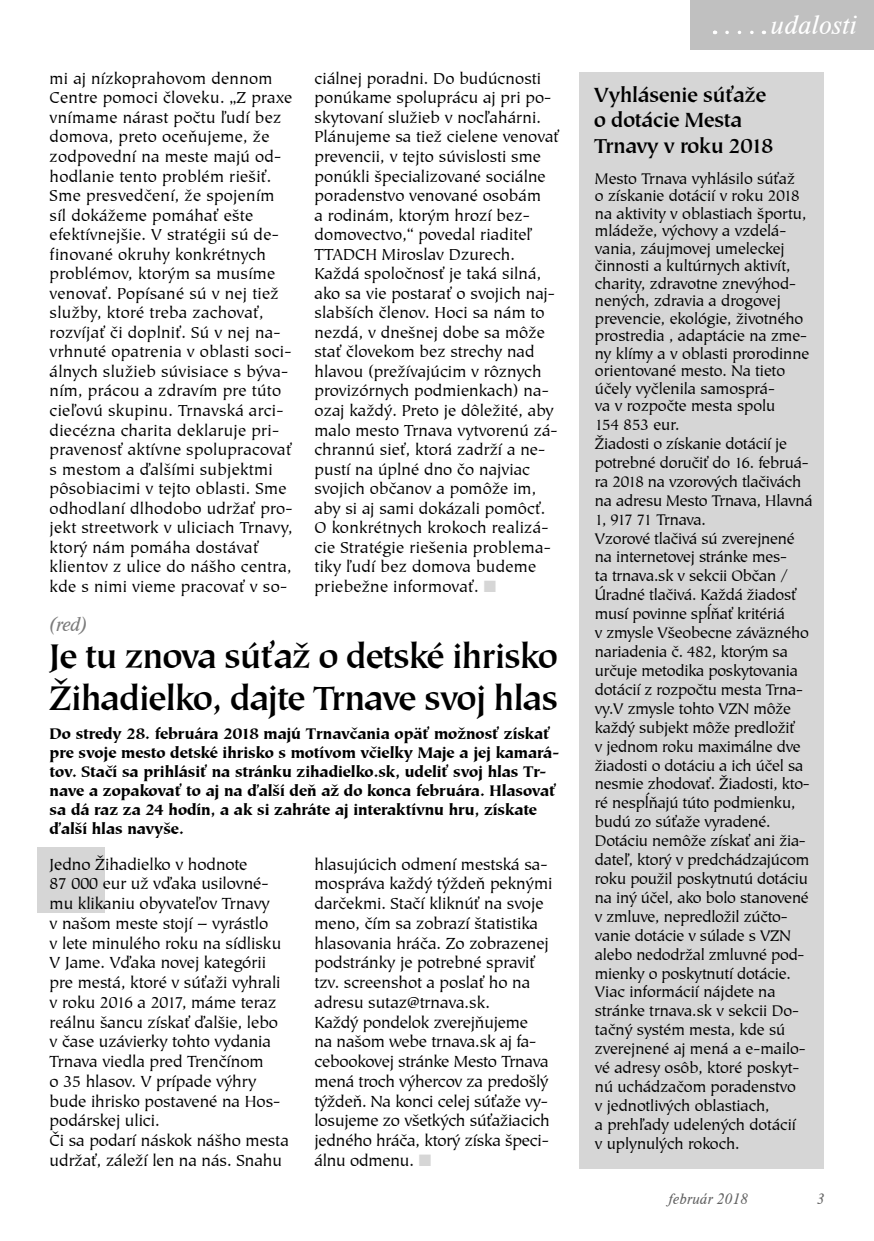
<style>
.page{position:relative;width:874px;height:1241px;background:#fff}
.page>*{position:absolute;margin:0;border:0;box-sizing:border-box;transform-origin:0 0}
.Nadpis_hlavny{font:500 35px/42px "Tiepolo Itc T";letter-spacing:-.01em;color:#000}
.t1{font:28px "Timeless T Ligh Ital";color:#fff}
.Nadpis_hlavny-2{font:500 21px/25.2px "Tiepolo Itc T";color:#000}
.autor{font:21px "Timeless T Ligh Ital";color:#7c7c7c}
.bezny_txt_9{font:16.45px/19.8px "Tiepolo Itc T";color:#000}
.bezny_txt_9-2{font:16.28px/19.6px "Tiepolo Itc T";letter-spacing:.01em;color:#000}
.bezny_txt_9-3{font:15.75px/18.9px "Tiepolo Itc T";letter-spacing:-.01em;color:#000}
.perex{font:15.75px/17.7px "Tiepolo Itc T";color:#000}
.perex-2{font:15.75px/18.9px "Tiepolo Itc T Blac";color:#000}
.t2{font:15.75px "Timeless T Ligh Ital";color:#636363}
</style>
<div class="page">
<div style="left:689px;top:0;width:184px;height:50px;background:#c0c0c0"></div>
<div style="left:37px;top:847px;width:68px;height:65px;background:#d6d6d6"></div>
<svg style="left:714px;top:31px;width:50px;height:3px"></svg>
<div style="left:579px;top:72px;width:244px;height:1095px;background:#d6d6d6"></div>
<p class="bezny_txt_9-2" style="left:50px;top:68px;width:244px">mi aj nízkoprahovom dennom<br>Centre pomoci človeku. „Z praxe vnímame nárast počtu ľudí bez domova, preto oceňujeme, že zodpovední na meste majú od&shy;hodlanie tento problém riešiť.<br>Sme presvedčení, že spojením síl dokážeme pomáhať ešte efektívnejšie. V stratégii sú de&shy;finované okruhy konkrétnych problémov, ktorým sa musíme venovať. Popísané sú v nej tiež služby, ktoré treba zachovať, rozvíjať či doplniť. Sú v nej na&shy;vrhnuté opatrenia v oblasti soci&shy;álnych služieb súvisiace s býva&shy;ním, prácou a zdravím pre túto cieľovú skupinu. Trnavská arci&shy;diecézna charita deklaruje pri&shy;pravenosť aktívne spolupracovať s mestom a ďalšími subjektmi pôsobiacimi v tejto oblasti. Sme odhodlaní dlhodobo udržať pro&shy;jekt streetwork v uliciach Trnavy, ktorý nám pomáha dostávať klientov z ulice do nášho centra, kde s nimi vieme pracovať v so-</p>
<p class="bezny_txt_9-2" style="left:314px;top:68px;width:246px">ciálnej poradni. Do budúcnosti ponúkame spoluprácu aj pri po&shy;skytovaní služieb v nocľahárni.<br>Plánujeme sa tiež cielene venovať prevencii, v tejto súvislosti sme ponúkli špecializované sociálne poradenstvo venované osobám<br>a rodinám, ktorým hrozí bez&shy;domovectvo,“ povedal riaditeľ<br>TTADCH Miroslav Dzurech.</p>
<p class="bezny_txt_9-2" style="left:314px;top:264px;width:244px">Každá spoločnosť je taká silná, ako sa vie postarať o svojich naj&shy;slabších členov. Hoci sa nám to nezdá, v dnešnej dobe sa môže stať človekom bez strechy nad hlavou (prežívajúcim v rôznych provizórnych podmienkach) na&shy;ozaj každý. Preto je dôležité, aby malo mesto Trnava vytvorenú zá&shy;chrannú sieť, ktorá zadrží a ne&shy;pustí na úplné dno čo najviac svojich občanov a pomôže im, aby si aj sami dokázali pomôcť.</p>
<p class="bezny_txt_9-2" style="left:314px;top:517px;width:238px">O konkrétnych krokoch realizá&shy;cie Stratégie riešenia problema&shy;tiky ľudí bez domova budeme priebežne informovať.</p>
<p class="autor" style="left:50px;top:612px;width:38px">(red)</p>
<p class="Nadpis_hlavny" style="left:50px;top:634px;width:509px">Je tu znova súťaž o detské ihrisko<br>Žihadielko, dajte Trnave svoj hlas</p>
<p class="perex-2" style="left:50px;top:724px;width:511px">Do stredy 28. februára 2018 majú Trnavčania opäť možnosť získať pre svoje mesto detské ihrisko s motívom včielky Maje a jej kamará&shy;tov. Stačí sa prihlásiť na stránku zihadielko.sk, udeliť svoj hlas Tr&shy;nave a zopakovať to aj na ďalší deň až do konca februára. Hlasovať sa dá raz za 24 hodín, a ak si zahráte aj interaktívnu hru, získate ďalší hlas navyše.</p>
<p class="bezny_txt_9" style="left:50px;top:853px;width:233px">Jedno Žihadielko v hodnote<br>87 000 eur už vďaka usilovné&shy;mu klikaniu obyvateľov Trnavy v našom meste stojí – vyrástlo<br>v lete minulého roku na sídlisku<br>V Jame. Vďaka novej kategórii pre mestá, ktoré v súťaži vyhrali v roku 2016 a 2017, máme teraz reálnu šancu získať ďalšie, lebo v čase uzávierky tohto vydania<br>Trnava viedla pred Trenčínom<br>o 35 hlasov. V prípade výhry bude ihrisko postavené na Hos&shy;podárskej ulici.</p>
<p class="bezny_txt_9" style="left:50px;top:1130px;width:241px">Či sa podarí náskok nášho mesta udržať, záleží len na nás. Snahu</p>
<p class="bezny_txt_9" style="left:314px;top:853px;width:239px">hlasujúcich odmení mestská sa&shy;mospráva každý týždeň peknými darčekmi. Stačí kliknúť na svoje meno, čím sa zobrazí štatistika hlasovania hráča. Zo zobrazenej podstránky je potrebné spraviť tzv. screenshot a poslať ho na adresu sutaz@trnava.sk.</p>
<p class="bezny_txt_9" style="left:314px;top:1011px;width:236px">Každý pondelok zverejňujeme na našom webe trnava.sk aj fa&shy;cebookovej stránke Mesto Trnava mená troch výhercov za predošlý týždeň. Na konci celej súťaže vy&shy;losujeme zo všetkých súťažiacich jedného hráča, ktorý získa špeci&shy;álnu odmenu.</p>
<p class="t1" style="left:770px;top:9px;width:88px">udalosti</p>
<p class="Nadpis_hlavny-2" style="left:594px;top:82px;width:180px">Vyhlásenie súťaže o dotácie Mesta<br>Trnavy v roku 2018</p>
<p class="perex" style="left:594px;top:169px;width:216px">Mesto Trnava vyhlásilo súťaž<br>o získanie dotácií v roku 2018 na aktivity v oblastiach športu, mládeže, výchovy a vzdelá&shy;vania, záujmovej umeleckej činnosti a kultúrnych aktivít, charity, zdravotne znevýhod&shy;nených, zdravia a drogovej prevencie, ekológie, životného prostredia , adaptácie na zme&shy;ny klímy a v oblasti prorodinne orientované mesto. Na tieto účely vyčlenila samosprá-<br>va v rozpočte mesta spolu<br>154 853 eur.</p>
<p class="bezny_txt_9-3" style="left:594px;top:434px;width:219px">Žiadosti o získanie dotácií je potrebné doručiť do 16. februá&shy;ra 2018 na vzorových tlačivách na adresu Mesto Trnava, Hlavná<br>1, 917 71 Trnava.</p>
<p class="bezny_txt_9-3" style="left:594px;top:528px;width:216px">Vzorové tlačivá sú zverejnené na internetovej stránke mes-<br>ta trnava.sk v sekcii Občan /<br>Úradné tlačivá. Každá žiadosť musí povinne spĺňať kritériá<br>v zmysle Všeobecne záväzného nariadenia č. 482, ktorým sa určuje metodika poskytovania dotácií z rozpočtu mesta Trna&shy;vy.V zmysle tohto VZN môže každý subjekt môže predložiť<br>v jednom roku maximálne dve žiadosti o dotáciu a ich účel sa nesmie zhodovať. Žiadosti, kto&shy;ré nespĺňajú túto podmienku, budú zo súťaže vyradené.</p>
<p class="bezny_txt_9-3" style="left:594px;top:831px;width:216px">Dotáciu nemôže získať ani žia&shy;dateľ, ktorý v predchádzajúcom roku použil poskytnutú dotáciu na iný účel, ako bolo stanovené v zmluve, nepredložil zúčto&shy;vanie dotácie v súlade s VZN alebo nedodržal zmluvné pod&shy;mienky o poskytnutí dotácie.</p>
<p class="bezny_txt_9-3" style="left:594px;top:982px;width:212px">Viac informácií nájdete na stránke trnava.sk v sekcii Do&shy;tačný systém mesta, kde sú zverejnené aj mená a e-mailo&shy;vé adresy osôb, ktoré poskyt&shy;nú uchádzačom poradenstvo v jednotlivých oblastiach,<br>a prehľady udelených dotácií v uplynulých rokoch.</p>
<p class="t2" style="left:668px;top:1189px;width:81px">február 2018</p>
<p class="t2" style="left:816px;top:1189px;width:9px">3</p>
</div>
